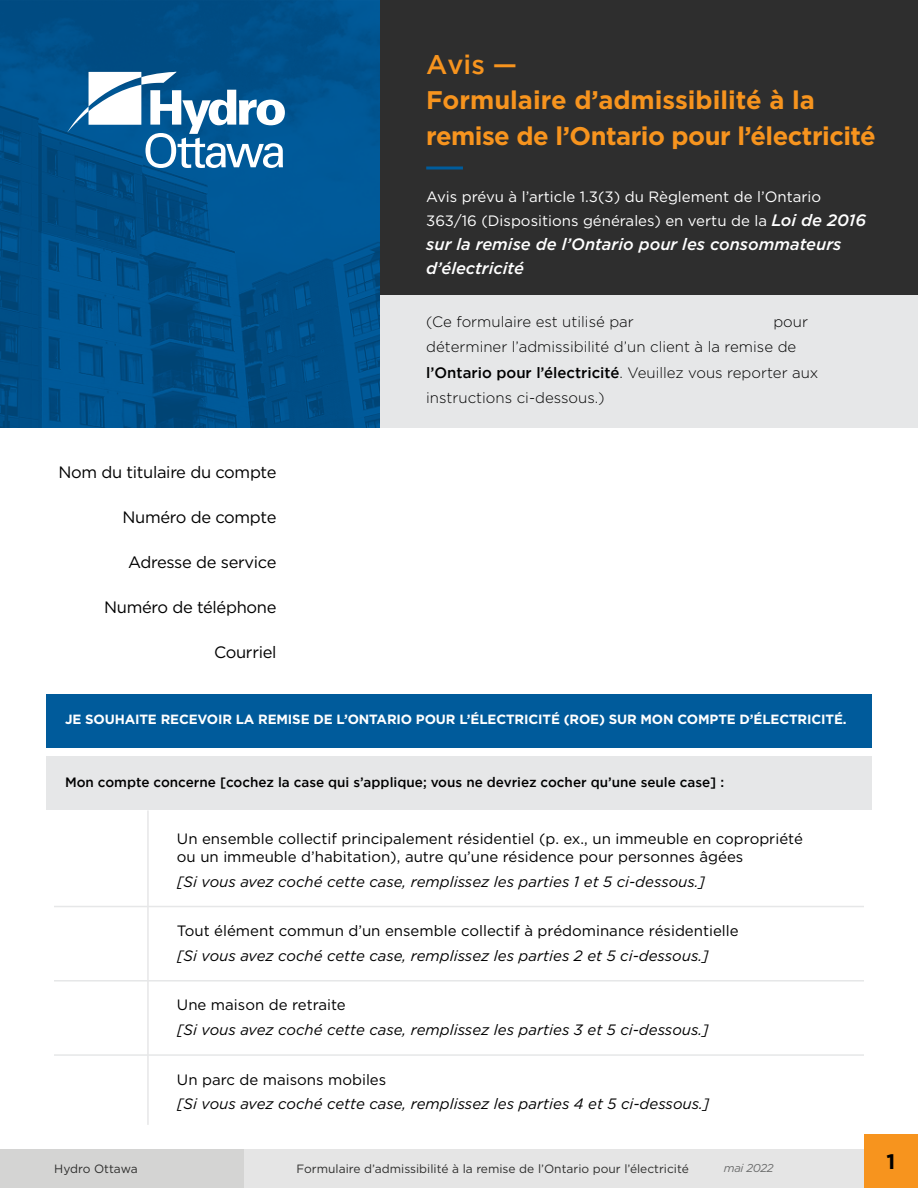
<style>
.page{position:relative;width:918px;height:1188px;background:#fff}
.page>*{position:absolute;margin:0;border:0;box-sizing:border-box;transform-origin:0 0}
.t1{font:500 27px "Gotham";color:#f7941e}
.t2{font:700 25.5px/35.4px "Gotham";letter-spacing:-.02em;color:#f7941e}
.t3{font:700 21px "Gotham";color:#000}
.Fillable_List_Field{font:16.5px "Gotham";letter-spacing:-.02em;color:#000}
.Introductory_Subhead{font:italic 500 16.5px/24px "Gotham";color:#fff}
.Body{font:italic 15px "Gotham";color:#000}
.Body-2{font:15px/18px "Gotham";color:#000}
.Introductory_Notice{font:300 15px/25.5px "Gotham";color:#000}
.Introductory_Subhead-2{font:15px/24px "Gotham";color:#fff}
.Box_filling_instruct{font:500 13.5px "Gotham";color:#000}
.Section_Question_Sta{font:700 13.35px "Gotham";letter-spacing:-.01em;color:#fff}
.t4{font:12px "Gotham";color:#2e2e2d}
.t5{font:italic 11.4px "Gotham";letter-spacing:-.03em;color:#6c6d6d}
.s1{font-weight:500;font-style:italic;font-size:16.5px}
.s2{font-weight:500}
</style>
<div class="page">
<div style="left:243px;top:1149px;width:621px;height:39px;background:#e5e5e5"></div>
<div style="left:0;top:1149px;width:243px;height:39px;background:#d4d4d3"></div>
<div style="left:864px;top:1134px;width:54px;height:54px;background:#f7941e"></div>
<div style="left:379px;top:294px;width:539px;height:134px;background:#e6e7e8"></div>
<div style="left:379px;top:0;width:539px;height:295px;background:#2e2e2e"></div>
<img style="left:0;top:0;width:379px;height:428px">
<svg style="left:67px;top:72px;width:218px;height:96px"></svg>
<div style="left:46px;top:694px;width:826px;height:54px;background:#005b9b"></div>
<div style="left:46px;top:756px;width:826px;height:54px;background:#e6e7e8"></div>
<hr style="left:147px;top:810px;width:2px;height:315px;background:#e6e7e8">
<hr style="left:54px;top:906px;width:810px;height:1px;background:#e6e7e8">
<hr style="left:54px;top:980px;width:810px;height:2px;background:#e6e7e8">
<hr style="left:54px;top:1054px;width:810px;height:2px;background:#e6e7e8">
<svg style="left:426px;top:166px;width:37px;height:4px"></svg>
<h1 class="t1" style="left:426px;top:47px;width:92px">Avis —</h1>
<h1 class="t2" style="left:426px;top:83px;width:451px">Formulaire d’admissibilité à la remise de l’Ontario pour l’électricité</h1>
<p class="Introductory_Subhead-2" style="left:426px;top:185px;width:442px">Avis prévu à l’article 1.3(3) du Règlement de l’Ontario<br>363/16 (Dispositions générales) en vertu de la <span class="s1">Loi de 2016</span></p>
<p class="Introductory_Subhead" style="left:426px;top:232px;width:417px">sur la remise de l’Ontario pour les consommateurs d’électricité</p>
<p class="Fillable_List_Field" style="left:58px;top:461px;width:219px">Nom du titulaire du compte</p>
<p class="Fillable_List_Field" style="left:123px;top:506px;width:155px">Numéro de compte</p>
<p class="Fillable_List_Field" style="left:128px;top:551px;width:150px">Adresse de service</p>
<p class="Fillable_List_Field" style="left:104px;top:596px;width:174px">Numéro de téléphone</p>
<p class="Fillable_List_Field" style="left:214px;top:641px;width:64px">Courriel</p>
<p class="Introductory_Notice" style="left:426px;top:308px;width:209px">(Ce formulaire est utilisé par</p>
<p class="Introductory_Notice" style="left:426px;top:308px;width:394px;text-indent:347px">pour déterminer l’admissibilité d’un client à la remise de <span class="s2">l’Ontario pour l’électricité</span>. Veuillez vous reporter aux instructions ci-dessous.)</p>
<p class="Section_Question_Sta" style="left:65px;top:711px;width:783px">JE SOUHAITE RECEVOIR LA REMISE DE L’ONTARIO POUR L’ÉLECTRICITÉ (ROE) SUR MON COMPTE D’ÉLECTRICITÉ.</p>
<p class="Box_filling_instruct" style="left:65px;top:773px;width:661px">Mon compte concerne [cochez la case qui s’applique; vous ne devriez cocher qu’une seule case] :</p>
<p class="Body-2" style="left:177px;top:829px;width:627px">Un ensemble collectif principalement résidentiel (p. ex., un immeuble en copropriété ou un immeuble d’habitation), autre qu’une résidence pour personnes âgées</p>
<p class="Body" style="left:177px;top:872px;width:530px">[Si vous avez coché cette case, remplissez les parties 1 et 5 ci-dessous.]</p>
<p class="Body-2" style="left:177px;top:921px;width:563px">Tout élément commun d’un ensemble collectif à prédominance résidentielle</p>
<p class="Body" style="left:177px;top:946px;width:533px">[Si vous avez coché cette case, remplissez les parties 2 et 5 ci-dessous.]</p>
<p class="Body-2" style="left:177px;top:996px;width:170px">Une maison de retraite</p>
<p class="Body" style="left:177px;top:1020px;width:533px">[Si vous avez coché cette case, remplissez les parties 3 et 5 ci-dessous.]</p>
<p class="Body-2" style="left:177px;top:1070px;width:211px">Un parc de maisons mobiles</p>
<p class="Body" style="left:177px;top:1094px;width:534px">[Si vous avez coché cette case, remplissez les parties 4 et 5 ci-dessous.]</p>
<p class="t4" style="left:54px;top:1161px;width:85px">Hydro Ottawa</p>
<p class="t4" style="left:297px;top:1161px;width:394px">Formulaire d’admissibilité à la remise de l’Ontario pour l’électricité</p>
<p class="t5" style="left:724px;top:1161px;width:51px">mai 2022</p>
<h3 class="t3" style="left:887px;top:1148px;width:10px">1</h3>
</div>
